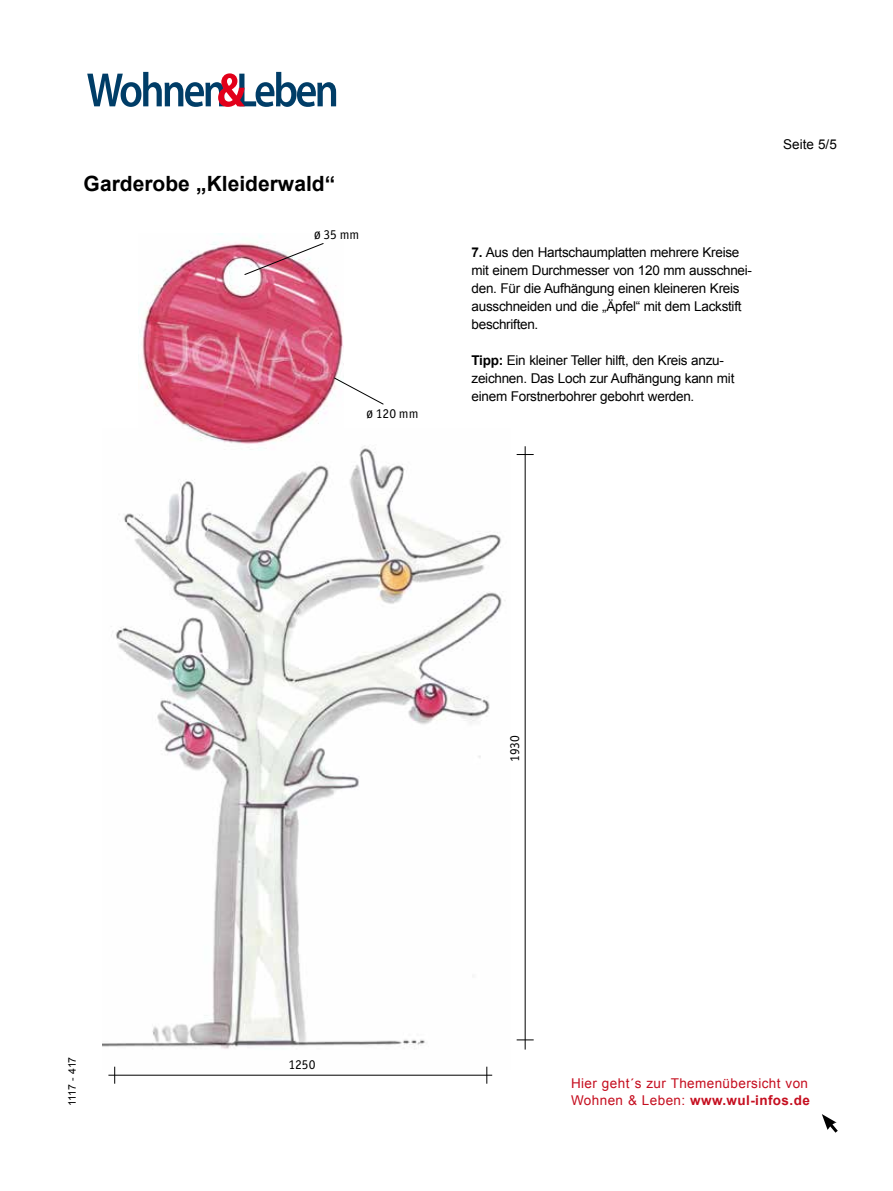
<style>
.page{position:relative;width:893px;height:1191px;background:#fff}
.page>*{position:absolute;margin:0;border:0;box-sizing:border-box;transform-origin:0 0}
.t1{font:700 21px "Arial";color:#000}
.t2{font:13.5px/18px "Arial";letter-spacing:-.02em;color:#000}
.t3{font:13.5px/16.5px "Arial";letter-spacing:.03em;color:#c50e1f}
.t4{font:13.5px "Officina Sans ITC Std";color:#000}
.t5{font:10.5px "Arial";color:#000}
.s1{font-weight:700}
</style>
<div class="page">
<img style="left:102px;top:445px;width:404px;height:624px">
<svg style="left:822px;top:1114px;width:16px;height:19px"></svg>
<img style="left:139px;top:234px;width:205px;height:217px">
<svg style="left:244px;top:242px;width:80px;height:33px"></svg>
<svg style="left:334px;top:377px;width:50px;height:28px"></svg>
<hr style="left:525px;top:446px;width:1px;height:603px;background:#000">
<svg style="left:517px;top:454px;width:17px;height:1px"></svg>
<svg style="left:517px;top:1039px;width:17px;height:1px"></svg>
<hr style="left:108px;top:1074px;width:384px;height:1px;background:#000">
<svg style="left:486px;top:1066px;width:1px;height:17px"></svg>
<svg style="left:114px;top:1066px;width:1px;height:17px"></svg>
<svg style="left:87px;top:72px;width:249px;height:35px"></svg>
<h1 class="t1" style="left:84px;top:169px;width:253px">Garderobe „Kleiderwald“</h1>
<p class="t4" style="left:314px;top:226px;width:46px">Ø 35 mm</p>
<p class="t4" style="left:367px;top:406px;width:53px">Ø 120 mm</p>
<p class="t2" style="left:783px;top:135px;width:55px">Seite 5/5</p>
<p class="t2" style="left:472px;top:243px;width:282px"><span class="s1">7.</span> Aus den Hartschaumplatten mehrere Kreise mit einem Durchmesser von 120 mm ausschnei&shy;den. Für die Aufhängung einen kleineren Kreis ausschneiden und die „Äpfel“ mit dem Lackstift beschriften.</p>
<p class="t2" style="left:472px;top:351px;width:264px"><span class="s1">Tipp:</span> Ein kleiner Teller hilft, den Kreis anzu&shy;zeichnen. Das Loch zur Aufhängung kann mit einem Forstnerbohrer gebohrt werden.</p>
<p class="t5" style="left:65px;top:1106px;width:51px;rotate:-90deg">1117 - 417</p>
<p class="t4" style="left:288px;top:1056px;width:29px">1250</p>
<p class="t4" style="left:507px;top:762px;width:28px;rotate:-90deg">1930</p>
<p class="t3" style="left:571px;top:1075px;width:240px">Hier geht´s zur Themenübersicht von<br>Wohnen &amp; Leben: <span class="s1">www.wul-infos.de</span></p>
</div>
